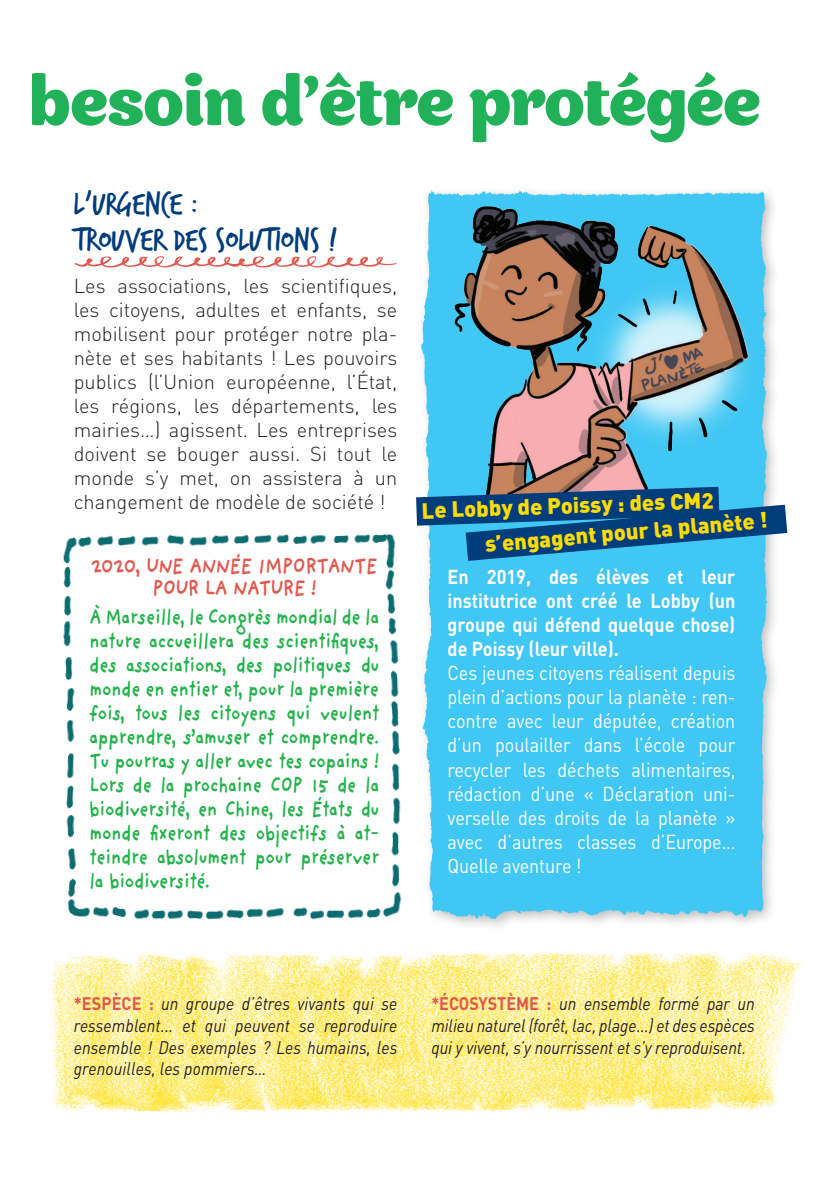
<style>
.page{position:relative;width:840px;height:1191px;background:#fff}
.page>*{position:absolute;margin:0;border:0;box-sizing:border-box;transform-origin:0 0}
.t1{font:700 68px "Appetite Pro";letter-spacing:-.005em;color:#21b259}
.t2{font:34px/36px "Trash Hand";color:#013c7b}
.TC{font:700 22px/24px "Providence Sans";letter-spacing:-.04em;color:#23b24b;text-align:justify;scale:.8 1}
.TC-2{font:900 22px "DIN";color:#ffdc01}
.TC-3{font:700 22px/22px "Providence Sans";letter-spacing:-.05em;color:#e1584e;text-align:center;scale:.85 1}
.TC-4{font:300 20px/24px "DIN";color:#231f20;text-align:justify}
.TC-5{font:20px/24px "DIN";letter-spacing:-.005em;color:#fff;text-align:justify;scale:.9 1}
.TC-6{font:700 20px/24px "DIN";color:#fff;text-align:justify;scale:.9 1}
.TC-7{font:italic 18px/21.6px "DIN";letter-spacing:-.005em;color:#231f20;text-align:justify;scale:.9 1}
.s1{font-weight:700;font-style:normal;color:#e1584e}
</style>
<div class="page">
<img style="left:63px;top:638px;width:339px;height:283px">
<img style="left:63px;top:533px;width:334px;height:105px">
<img style="left:49px;top:952px;width:753px;height:160px">
<svg style="left:74px;top:256px;width:323px;height:12px"></svg>
<img style="left:422px;top:561px;width:353px;height:365px">
<img style="left:421px;top:190px;width:354px;height:297px">
<svg style="left:416px;top:487px;width:370px;height:74px;background:#266ea2"></svg>
<h1 class="t1" style="left:29px;top:59px;width:732px">besoin d’être protégée</h1>
<p class="t2" style="left:74px;top:187px;width:265px">L’URGENCE :<br>TROUVER DES SOLUTIONS !</p>
<p class="TC-4" style="left:74px;top:273px;width:325px">Les associations, les scientifiques, les citoyens, adultes et enfants, se mobilisent pour protéger notre pla&shy;nète et ses habitants ! Les pouvoirs publics (l’Union européenne, l’État, les régions, les départements, les mairies…) agissent. Les entreprises doivent se bouger aussi. Si tout le monde s’y met, on assistera à un changement de modèle de société !</p>
<p class="TC-3" style="left:91px;top:554px;width:339px">2020, UNE ANNÉE IMPORTANTE<br>POUR LA NATURE !</p>
<p class="TC" style="left:89px;top:605px;width:364px">À Marseille, le Congrès mondial de la nature accueillera des scientifiques, des associations, des politiques du monde en entier et, pour la première fois, tous les citoyens qui veulent apprendre, s’amuser et comprendre.<br>Tu pourras y aller avec tes copains !</p>
<p class="TC" style="left:89px;top:773px;width:364px">Lors de la prochaine COP 15 de la biodiversité, en Chine, les États du monde fixeront des objectifs à at&shy;teindre absolument pour préserver la biodiversité.</p>
<p class="TC-2" style="left:421px;top:496px;width:293px;rotate:-2deg">Le Lobby de Poissy : des CM2</p>
<p class="TC-2" style="left:483px;top:530px;width:285px;rotate:-5deg">s’engagent pour la planète !</p>
<p class="TC-6" style="left:447px;top:564px;width:321px">En 2019, des élèves et leur institutrice ont créé le Lobby (un groupe qui défend quelque chose) de Poissy (leur ville).</p>
<p class="TC-5" style="left:447px;top:661px;width:321px">Ces jeunes citoyens réalisent depuis plein d’actions pour la planète : ren&shy;contre avec leur députée, création d’un poulailler dans l’école pour recycler les déchets alimentaires, rédaction d’une « Déclaration uni&shy;verselle des droits de la planète » avec d’autres classes d’Europe… Quelle aventure !</p>
<p class="TC-7" style="left:74px;top:992px;width:361px"><span class="s1">*ESPÈCE :</span> un groupe d’êtres vivants qui se ressemblent... et qui peuvent se reproduire ensemble ! Des exemples ? Les humains, les grenouilles, les pommiers…</p>
<p class="TC-7" style="left:431px;top:992px;width:361px"><span class="s1">*ÉCOSYSTÈME :</span> un ensemble formé par un milieu naturel (forêt, lac, plage...) et des espèces qui y vivent, s’y nourrissent et s’y reproduisent.</p>
</div>
